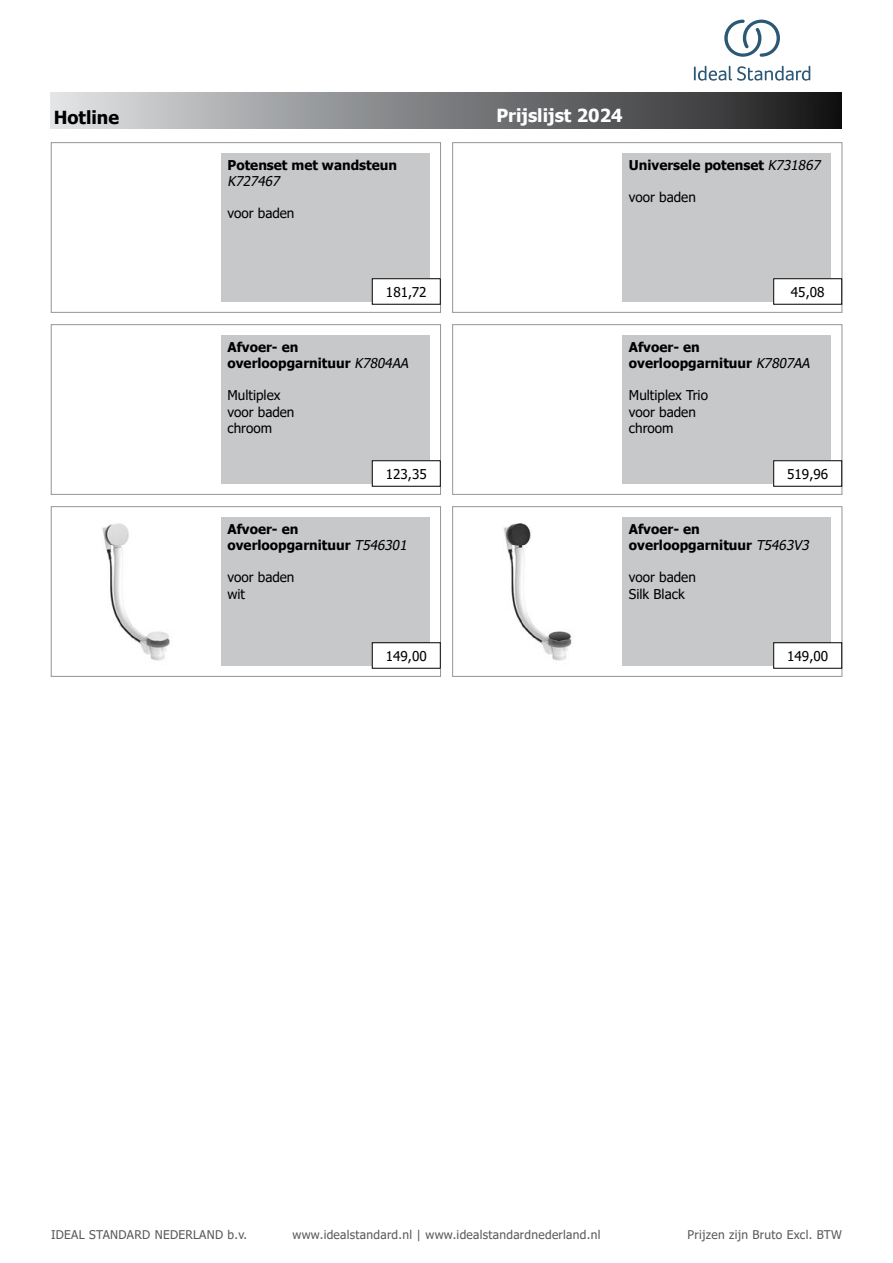
<style>
.page{position:relative;width:893px;height:1263px;background:#fff}
.page>*{position:absolute;margin:0;border:0;box-sizing:border-box;transform-origin:0 0}
.t1{font:700 18px "Tahoma";color:#fff}
.t2{font:700 18px "Tahoma";color:#000}
.t3{font:700 13.5px/16.2px "Tahoma";color:#000}
.t4{font:13.5px/16.2px "Tahoma";color:#000}
.t5{font:italic 13.5px "Tahoma";color:#000}
.t6{font:12px "Tahoma";letter-spacing:.025em;color:#58595b}
.s1{font-weight:400;font-style:italic}
</style>
<div class="page">
<div style="left:51px;top:92px;width:791px;height:37px;background:linear-gradient(to right,#dee1e3,#1a1a1b)"></div>
<div style="left:452px;top:142px;width:390px;height:171px;border:1px solid #939598"></div>
<div style="left:51px;top:324px;width:390px;height:171px;border:1px solid #939598"></div>
<div style="left:221px;top:335px;width:209px;height:149px;background:#c7c8ca"></div>
<div style="left:622px;top:153px;width:209px;height:149px;background:#c7c8ca"></div>
<div style="left:452px;top:324px;width:390px;height:171px;border:1px solid #939598"></div>
<div style="left:622px;top:335px;width:209px;height:149px;background:#c7c8ca"></div>
<div style="left:51px;top:142px;width:390px;height:171px;border:1px solid #939598"></div>
<div style="left:221px;top:153px;width:209px;height:149px;background:#c7c8ca"></div>
<div style="left:51px;top:506px;width:390px;height:170px;border:1px solid #939598"></div>
<img style="left:102px;top:523px;width:68px;height:138px">
<div style="left:221px;top:517px;width:209px;height:149px;background:#c7c8ca"></div>
<div style="left:452px;top:506px;width:390px;height:170px;border:1px solid #939598"></div>
<img style="left:504px;top:523px;width:68px;height:138px">
<div style="left:622px;top:517px;width:209px;height:149px;background:#c7c8ca"></div>
<div style="left:372px;top:461px;width:68px;height:25px;background:#fff"></div>
<div style="left:372px;top:460px;width:68px;height:26px;border:1px solid #000"></div>
<div style="left:774px;top:279px;width:68px;height:25px;background:#fff"></div>
<div style="left:372px;top:279px;width:68px;height:25px;background:#fff"></div>
<div style="left:774px;top:461px;width:68px;height:25px;background:#fff"></div>
<div style="left:773px;top:460px;width:69px;height:26px;border:1px solid #000"></div>
<div style="left:372px;top:643px;width:68px;height:25px;background:#fff"></div>
<div style="left:372px;top:642px;width:68px;height:26px;border:1px solid #000"></div>
<div style="left:774px;top:643px;width:68px;height:25px;background:#fff"></div>
<div style="left:773px;top:642px;width:69px;height:26px;border:1px solid #000"></div>
<svg style="left:694px;top:66px;width:116px;height:15px"></svg>
<svg style="left:724px;top:20px;width:56px;height:37px"></svg>
<h1 class="t2" style="left:54px;top:105px;width:67px">Hotline</h1>
<p class="t3" style="left:227px;top:157px;width:171px">Potenset met wandsteun</p>
<p class="t5" style="left:227px;top:172px;width:57px">K727467</p>
<p class="t4" style="left:227px;top:206px;width:69px">voor baden</p>
<h1 class="t1" style="left:496px;top:103px;width:128px">Prijslijst 2024</h1>
<p class="t3" style="left:629px;top:157px;width:196px">Universele potenset <span class="s1">K731867</span></p>
<p class="t4" style="left:629px;top:190px;width:69px">voor baden</p>
<p class="t4" style="left:386px;top:284px;width:42px">181,72</p>
<p class="t4" style="left:791px;top:284px;width:35px">45,08</p>
<p class="t3" style="left:227px;top:339px;width:186px">Afvoer- en overloopgarnituur <span class="s1">K7804AA</span></p>
<p class="t4" style="left:227px;top:388px;width:69px">Multiplex voor baden chroom</p>
<p class="t4" style="left:386px;top:466px;width:42px">123,35</p>
<p class="t3" style="left:227px;top:521px;width:184px">Afvoer- en overloopgarnituur <span class="s1">T546301</span></p>
<p class="t4" style="left:227px;top:570px;width:69px">voor baden wit</p>
<p class="t3" style="left:629px;top:339px;width:186px">Afvoer- en overloopgarnituur <span class="s1">K7807AA</span></p>
<p class="t4" style="left:629px;top:388px;width:81px">Multiplex Trio voor baden chroom</p>
<p class="t4" style="left:787px;top:466px;width:42px">519,96</p>
<p class="t3" style="left:629px;top:521px;width:185px">Afvoer- en overloopgarnituur <span class="s1">T5463V3</span></p>
<p class="t4" style="left:629px;top:570px;width:69px">voor baden<br>Silk Black</p>
<p class="t4" style="left:386px;top:648px;width:42px">149,00</p>
<p class="t4" style="left:787px;top:648px;width:42px">149,00</p>
<p class="t6" style="left:51px;top:1227px;width:198px">IDEAL STANDARD NEDERLAND b.v.</p>
<p class="t6" style="left:292px;top:1227px;width:309px">www.idealstandard.nl | www.idealstandardnederland.nl</p>
<p class="t6" style="left:688px;top:1227px;width:156px">Prijzen zijn Bruto Excl. BTW</p>
</div>
